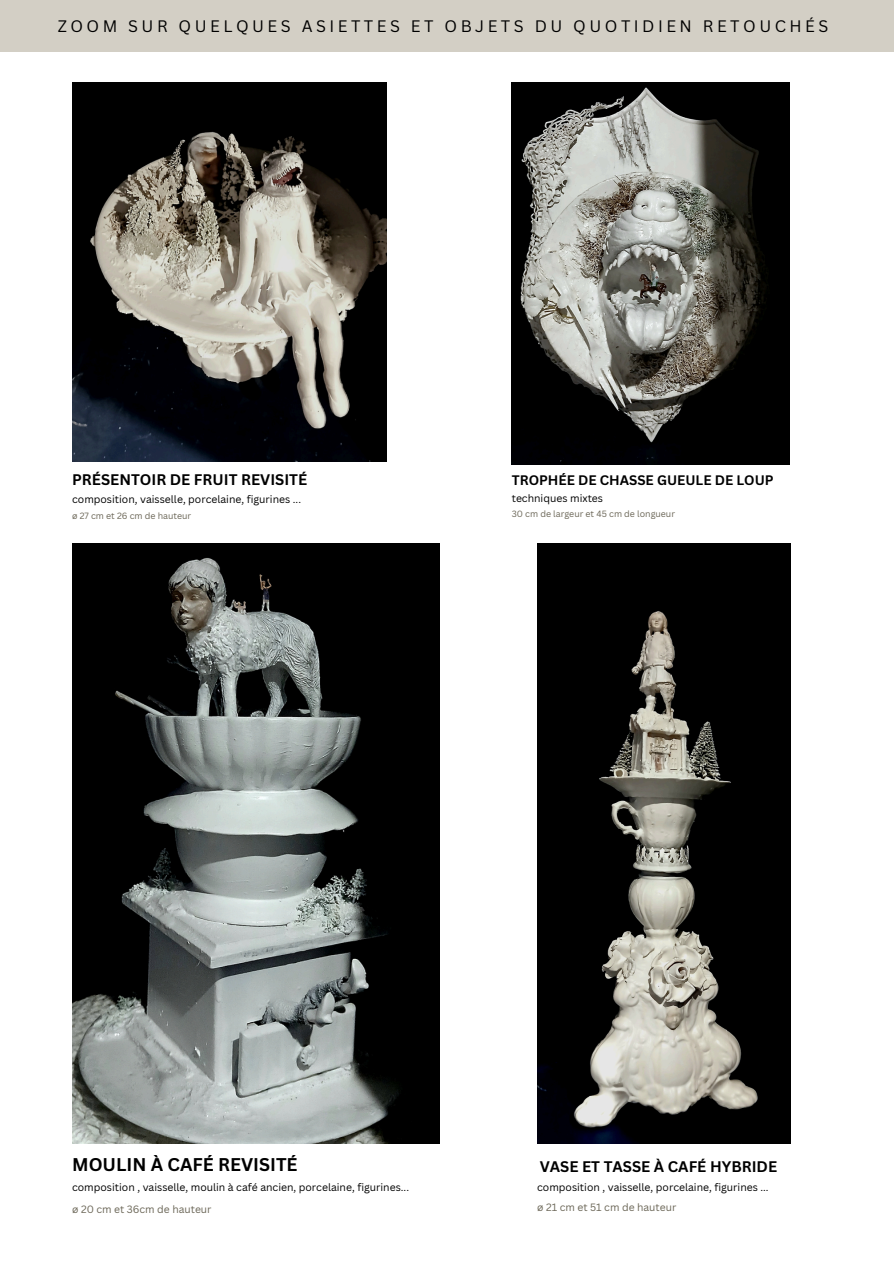
<style>
.page{position:relative;width:894px;height:1264px;background:#fff}
.page>*{position:absolute;margin:0;border:0;box-sizing:border-box;transform-origin:0 0}
.t1{font:700 18px "Canva Sans";color:#000}
.t2{font:16.2px "Canva Sans";letter-spacing:.215em;color:#000}
.t3{font:700 15px "Canva Sans";color:#000}
.t4{font:700 13.5px "Canva Sans";color:#000}
.t5{font:10.35px "Canva Sans";color:#000}
.t6{font:10.35px "Canva Sans";color:#6b6657}
.t7{font:8.85px "Canva Sans";color:#6b6657}
</style>
<div class="page">
<img style="left:72px;top:82px;width:314px;height:379px">
<img style="left:537px;top:544px;width:253px;height:599px">
<img style="left:72px;top:544px;width:367px;height:599px">
<img style="left:511px;top:82px;width:278px;height:383px">
<div style="left:0;top:0;width:893px;height:51px;background:#d3cfc5"></div>
<p class="t2" style="left:58px;top:15px;width:772px">ZOOM SUR QUELQUES ASIETTES ET OBJETS DU QUOTIDIEN RETOUCHÉS</p>
<p class="t3" style="left:72px;top:468px;width:236px">PRÉSENTOIR DE FRUIT REVISITÉ</p>
<h3 class="t4" style="left:511px;top:470px;width:263px">TROPHÉE DE CHASSE GUEULE DE LOUP</h3>
<h5 class="t5" style="left:72px;top:491px;width:230px">composition, vaisselle, porcelaine, figurines ...</h5>
<p class="t5" style="left:511px;top:491px;width:93px">techniques mixtes</p>
<h4 class="t7" style="left:72px;top:509px;width:121px">ø 27 cm et 26 cm de hauteur</h4>
<h5 class="t7" style="left:511px;top:507px;width:165px">30 cm de largeur et 45 cm de longueur</h5>
<h2 class="t1" style="left:72px;top:1151px;width:227px">MOULIN À CAFÉ REVISITÉ</h2>
<h5 class="t3" style="left:539px;top:1155px;width:239px">VASE ET TASSE À CAFÉ HYBRIDE</h5>
<h1 class="t5" style="left:72px;top:1180px;width:338px">composition , vaisselle, moulin à café ancien, porcelaine, figurines...</h1>
<h5 class="t5" style="left:537px;top:1180px;width:233px">composition , vaisselle, porcelaine, figurines ...</h5>
<p class="t6" style="left:72px;top:1202px;width:141px">ø 20 cm et 36cm de hauteur</p>
<p class="t6" style="left:537px;top:1199px;width:141px">ø 21 cm et 51 cm de hauteur</p>
</div>
